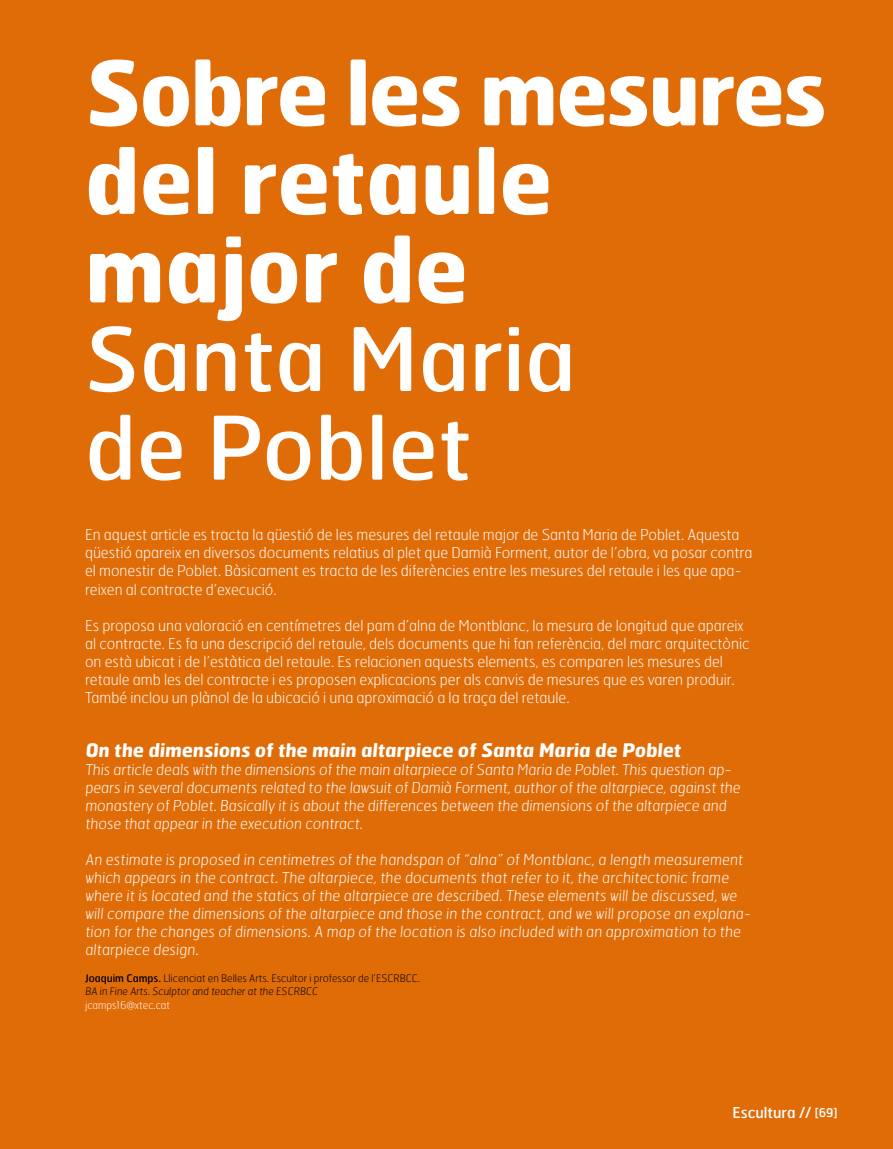
<style>
.page{position:relative;width:893px;height:1149px;background:#fff}
.page>*{position:absolute;margin:0;border:0;box-sizing:border-box;transform-origin:0 0}
.t1{font:700 90px/88.5px "Hermes";color:#fff}
.t2{font:700 88.5px "Hermes";letter-spacing:-.025em;color:#fff}
.t3{font:87.3px/88.5px "Hermes";color:#fff}
.t4{font:700 18.75px "Hermes";color:#fff}
.t5{font:100 15px/18px "Hermes";color:#fff}
.t6{font:15px "Hermes";color:#fff}
.t7{font:100 10.5px/13.5px "Hermes";color:#000}
.t8{font:100 10.5px "Hermes";color:#fff}
.s1{font-weight:400}
.s2{font-size:12px}
</style>
<div class="page">
<div style="left:0;top:0;width:893px;height:1148px;background:#e06c08"></div>
<h2 class="t2" style="left:85px;top:35px;width:743px">Sobre les mesures</h2>
<h1 class="t1" style="left:85px;top:133px;width:469px">del retaule major de</h1>
<h3 class="t3" style="left:85px;top:312px;width:492px">Santa Maria de Poblet</h3>
<p class="t5" style="left:85px;top:525px;width:669px">En aquest article es tracta la qüestió de les mesures del retaule major de Santa Maria de Poblet. Aquesta qüestió apareix en diversos documents relatius al plet que Damià Forment, autor de l’obra, va posar contra el monestir de Poblet. Bàsicament es tracta de les diferències entre les mesures del retaule i les que apa&shy;reixen al contracte d’execució.</p>
<p class="t5" style="left:85px;top:615px;width:666px">Es proposa una valoració en centímetres del pam d’alna de Montblanc, la mesura de longitud que apareix al contracte. Es fa una descripció del retaule, dels documents que hi fan referència, del marc arquitectònic on està ubicat i de l’estàtica del retaule. Es relacionen aquests elements, es comparen les mesures del retaule amb les del contracte i es proposen explicacions per als canvis de mesures que es varen produir.<br>També inclou un plànol de la ubicació i una aproximació a la traça del retaule.</p>
<p class="t4" style="left:85px;top:737px;width:599px">On the dimensions of the main altarpiece of Santa Maria de Poblet</p>
<p class="t5" style="left:85px;top:759px;width:658px">This article deals with the dimensions of the main altarpiece of Santa Maria de Poblet. This question ap&shy;pears in several documents related to the lawsuit of Damià Forment, author of the altarpiece, against the monastery of Poblet. Basically it is about the differences between the dimensions of the altarpiece and those that appear in the execution contract.</p>
<p class="t5" style="left:85px;top:849px;width:669px">An estimate is proposed in centimetres of the handspan of “alna” of Montblanc, a length measurement which appears in the contract. The altarpiece, the documents that refer to it, the architectonic frame where it is located and the statics of the altarpiece are described. These elements will be discussed, we will compare the dimensions of the altarpiece and those in the contract, and we will propose an explana&shy;tion for the changes of dimensions. A map of the location is also included with an approximation to the altarpiece design.</p>
<p class="t7" style="left:85px;top:970px;width:337px"><span class="s1">Joaquim Camps.</span> Llicenciat en Belles Arts. Escultor i professor de l’ESCRBCC.<br>BA in Fine Arts. Sculptor and teacher at the ESCRBCC</p>
<p class="t8" style="left:85px;top:998px;width:87px">jcamps16@xtec.cat</p>
<p class="t6" style="left:733px;top:1102px;width:107px">Escultura // <span class="s2">[69]</span></p>
</div>
